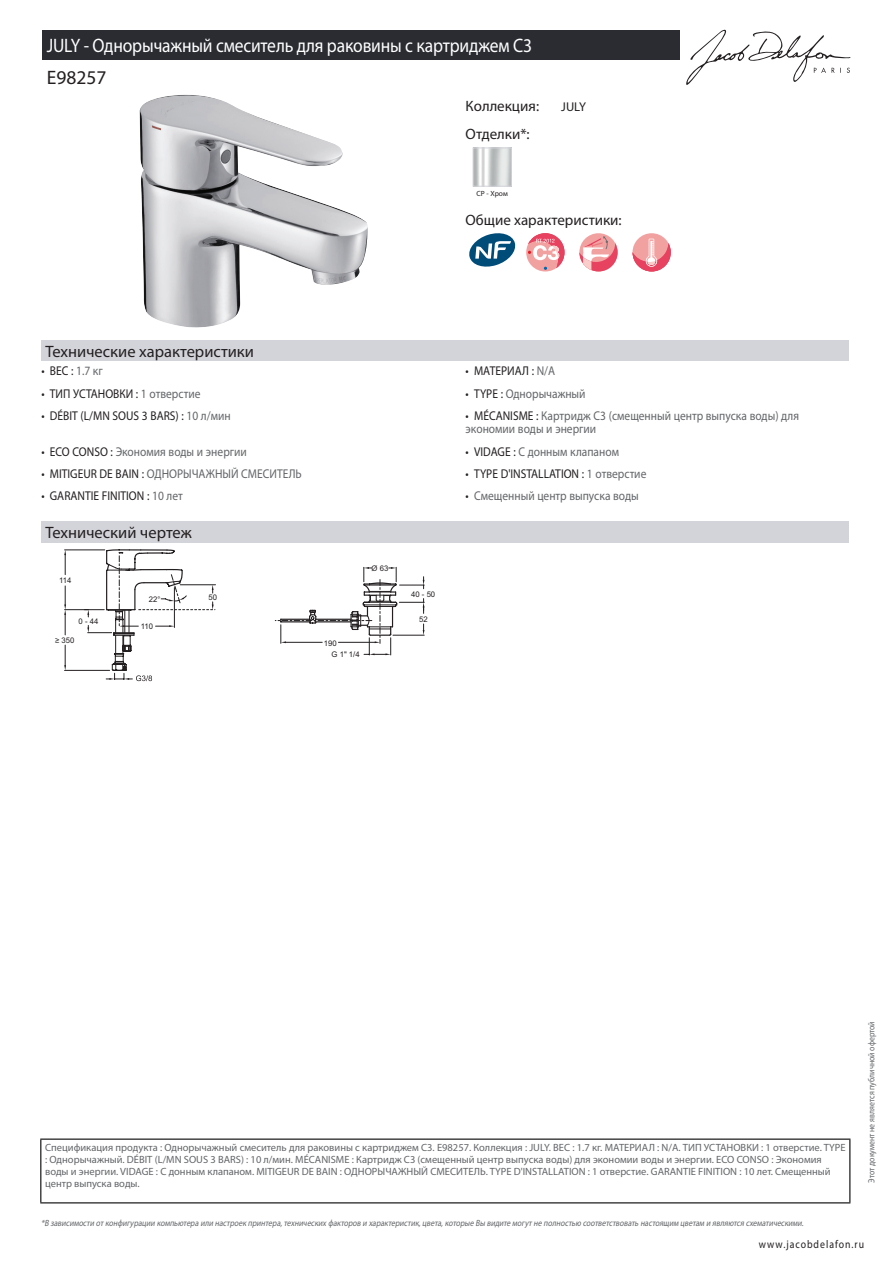
<style>
.page{position:relative;width:893px;height:1263px;background:#fff}
.page>*{position:absolute;margin:0;border:0;box-sizing:border-box;transform-origin:0 0}
.t1{font:19.5px "Myriad Pro";letter-spacing:-.01em;color:#fff;scale:.9 1}
.t2{font:19.5px "Myriad Pro";color:#231f20}
.t3{font:16.5px "Myriad Pro";color:#231f20}
.t4{font:15px "Myriad Pro";color:#231f20}
.t5{font:12.75px/13.5px "Myriad Pro";color:#626568;scale:.9 1}
.t6{font:12.75px "Myriad Pro";color:#231f20;scale:.9 1}
.t7{font:12.75px "Myriad Pro";color:#231f20}
.t8{font:11.25px "Myriad Pro";letter-spacing:.1em;color:#231f20;scale:.87 1}
.t9{font:10.5px/12px "Myriad Pro";color:#626568}
.t10{font:italic 9px "Myriad Pro";color:#626568;scale:.87 1}
.t11{font:9px "Myriad Pro";color:#626568;scale:.87 1}
.t12{font:7.8px "Arial";color:#231f20}
.t13{font:7.5px "Myriad Pro";color:#231f20}
.s1{color:#626568}
.s2{color:#231f20}
</style>
<div class="page">
<svg style="left:686px;top:30px;width:164px;height:55px"></svg>
<img style="left:140px;top:95px;width:228px;height:233px">
<img style="left:475px;top:150px;width:35px;height:35px">
<div style="left:473px;top:148px;width:39px;height:39px;border:1px solid #d3d4da"></div>
<svg style="left:469px;top:233px;width:46px;height:34px"></svg>
<svg style="left:526px;top:233px;width:38px;height:38px"></svg>
<svg style="left:528px;top:233px;width:36px;height:37px"></svg>
<svg style="left:579px;top:233px;width:39px;height:38px"></svg>
<svg style="left:579px;top:236px;width:39px;height:35px"></svg>
<svg style="left:632px;top:233px;width:39px;height:38px"></svg>
<svg style="left:632px;top:239px;width:39px;height:32px"></svg>
<div style="left:41px;top:340px;width:808px;height:21px;background:#d3d4da"></div>
<div style="left:41px;top:522px;width:808px;height:21px;background:#d3d4da"></div>
<hr style="left:180px;top:584px;width:36px;height:1px;background:#231f20">
<svg style="left:64px;top:549px;width:151px;height:132px"></svg>
<svg style="left:275px;top:567px;width:150px;height:88px"></svg>
<div style="left:43px;top:30px;width:637px;height:30px;background:#2a2c32"></div>
<hr style="left:40px;top:1138px;width:810px;height:2px;background:#040503">
<hr style="left:40px;top:1140px;width:1px;height:62px;background:#040503">
<hr style="left:849px;top:1140px;width:1px;height:62px;background:#040503">
<hr style="left:40px;top:1202px;width:810px;height:1px;background:#040503">
<h1 class="t1" style="left:47px;top:33px;width:541px">JULY - Однорычажный смеситель для раковины с картриджем C3</h1>
<h1 class="t2" style="left:47px;top:66px;width:61px">E98257</h1>
<h3 class="t4" style="left:466px;top:96px;width:75px">Коллекция:</h3>
<p class="t7" style="left:561px;top:99px;width:26px">JULY</p>
<h3 class="t4" style="left:466px;top:125px;width:66px">Отделки*:</h3>
<p class="t13" style="left:477px;top:189px;width:33px">CP - Хром</p>
<h3 class="t4" style="left:466px;top:210px;width:158px">Общие характеристики:</h3>
<h2 class="t3" style="left:46px;top:341px;width:210px">Технические характеристики</h2>
<p class="t6" style="left:41px;top:363px;width:70px">• ВЕС : <span class="s1">1.7 кг</span></p>
<p class="t6" style="left:466px;top:363px;width:101px">• МАТЕРИАЛ : <span class="s1">N/A</span></p>
<p class="t6" style="left:41px;top:385px;width:178px">• ТИП УСТАНОВКИ : <span class="s1">1 отверстие</span></p>
<p class="t5" style="left:466px;top:386px;width:135px"><span class="s2">• TYPE :</span> Однорычажный</p>
<p class="t6" style="left:41px;top:408px;width:212px">• DÉBIT (L/MN SOUS 3 BARS) : <span class="s1">10 л/мин</span></p>
<p class="t5" style="left:466px;top:409px;width:372px"><span class="s2">• MÉCANISME :</span> Картридж C3 (смещенный центр выпуска воды) для экономии воды и энергии</p>
<p class="t5" style="left:41px;top:444px;width:230px"><span class="s2">• ECO CONSO :</span> Экономия воды и энергии</p>
<p class="t5" style="left:466px;top:444px;width:172px"><span class="s2">• VIDAGE :</span> С донным клапаном</p>
<p class="t5" style="left:41px;top:467px;width:291px"><span class="s2">• MITIGEUR DE BAIN :</span> ОДНОРЫЧАЖНЫЙ СМЕСИТЕЛЬ</p>
<p class="t6" style="left:466px;top:466px;width:202px">• TYPE D'INSTALLATION : <span class="s1">1 отверстие</span></p>
<p class="t6" style="left:41px;top:488px;width:159px">• GARANTIE FINITION : <span class="s1">10 лет</span></p>
<p class="t5" style="left:466px;top:489px;width:194px"><span class="s2">•</span> Смещенный центр выпуска воды</p>
<h2 class="t3" style="left:46px;top:523px;width:148px">Технический чертеж</h2>
<p class="t12" style="left:59px;top:575px;width:14px">114</p>
<p class="t12" style="left:79px;top:616px;width:21px">0 - 44</p>
<p class="t12" style="left:55px;top:635px;width:21px">≥ 350</p>
<p class="t12" style="left:149px;top:594px;width:13px">22°</p>
<p class="t12" style="left:141px;top:621px;width:14px">110</p>
<p class="t12" style="left:208px;top:592px;width:10px">50</p>
<p class="t12" style="left:372px;top:563px;width:18px">Ø 63</p>
<p class="t12" style="left:324px;top:638px;width:14px">190</p>
<p class="t12" style="left:332px;top:649px;width:30px">G 1" 1/4</p>
<p class="t12" style="left:411px;top:589px;width:26px">40 - 50</p>
<p class="t12" style="left:419px;top:614px;width:10px">52</p>
<p class="t9" style="left:45px;top:1141px;width:802px">Спецификация продукта : Однорычажный смеситель для раковины с картриджем C3. E98257. Коллекция : JULY. ВЕС : 1.7 кг. МАТЕРИАЛ : N/A. ТИП УСТАНОВКИ : 1 отверстие. TYPE : Однорычажный. DÉBIT (L/MN SOUS 3 BARS) : 10 л/мин. MÉCANISME : Картридж C3 (смещенный центр выпуска воды) для экономии воды и энергии. ECO CONSO : Экономия воды и энергии. VIDAGE : С донным клапаном. MITIGEUR DE BAIN : ОДНОРЫЧАЖНЫЙ СМЕСИТЕЛЬ. TYPE D'INSTALLATION : 1 отверстие. GARANTIE FINITION : 10 лет. Смещенный центр выпуска воды.</p>
<p class="t10" style="left:41px;top:1217px;width:880px">*В зависимости отконфигурации компьютера или настроек принтера,технических факторов и характеристик,цвета,которые Вы видите могутне полностью соответствовать настоящим цветам и являются схематическими.</p>
<p class="t11" style="left:866px;top:1183px;width:187px;rotate:-90deg">Этот документ не является публичной офертой</p>
<p class="t8" style="left:759px;top:1237px;width:122px">www.jacobdelafon.ru</p>
</div>
